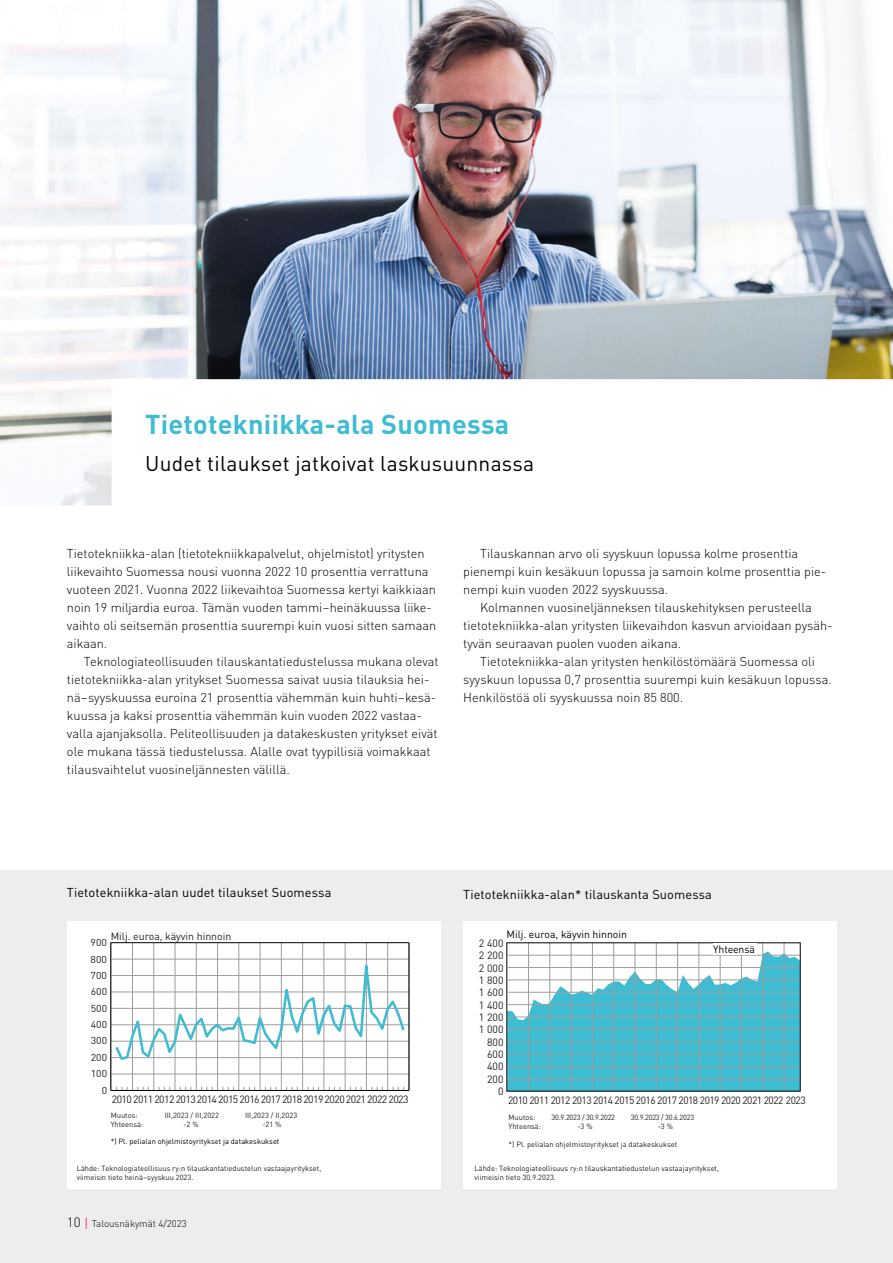
<style>
.page{position:relative;width:893px;height:1263px;background:#fff}
.page>*{position:absolute;margin:0;border:0;box-sizing:border-box;transform-origin:0 0}
.t1{font:700 27px "DIN Pro";letter-spacing:.01em;color:#3ebcd2}
.t2{font:21px "DIN Pro";letter-spacing:.01em;color:#000}
.t3{font:300 12.75px/18px "DIN Pro";color:#000}
.t4{font:12.75px "DIN Pro";letter-spacing:.01em;color:#000}
.t5{font:10.5px/12.3px "DIN Pro";letter-spacing:-.05em;color:#232021;text-align:justify}
.t6{font:10.5px "DIN Pro";color:#000}
.t7{font:10.5px "DIN Pro";color:#232021}
.t8{font:10.05px/16.4px "DIN Pro";color:#232021;text-align:justify;scale:1.05 1}
.t9{font:300 9.6px "DIN Pro";color:#000}
.t10{font:7.5px/9px "DIN Pro";color:#232021}
.t11{font:7.5px "DIN Pro";color:#000}
.t12{font:7.5px "DIN Pro";letter-spacing:-.03em;color:#232021}
.s1{font-size:13.35px}
.s2{font-weight:400;font-size:13.35px;color:#e94287}
</style>
<div class="page">
<div style="left:0;top:871px;width:893px;height:392px;background:#ededed"></div>
<img style="left:0;top:0;width:893px;height:505px">
<div style="left:67px;top:921px;width:374px;height:268px;background:#fff"></div>
<hr style="left:111px;top:943px;width:1px;height:147px;background:#9d9d9c">
<hr style="left:111px;top:1057px;width:298px;height:1px;background:#9d9d9c">
<hr style="left:111px;top:1074px;width:298px;height:1px;background:#9d9d9c">
<hr style="left:111px;top:1041px;width:298px;height:1px;background:#9d9d9c">
<hr style="left:111px;top:1024px;width:298px;height:1px;background:#9d9d9c">
<hr style="left:111px;top:1008px;width:298px;height:1px;background:#9d9d9c">
<hr style="left:111px;top:992px;width:298px;height:1px;background:#9d9d9c">
<hr style="left:111px;top:959px;width:298px;height:1px;background:#9d9d9c">
<hr style="left:111px;top:975px;width:298px;height:1px;background:#9d9d9c">
<svg style="left:116px;top:1087px;width:12px;height:3px"></svg>
<hr style="left:132px;top:943px;width:1px;height:147px;background:#9d9d9c">
<svg style="left:138px;top:1087px;width:11px;height:3px"></svg>
<hr style="left:153px;top:943px;width:1px;height:147px;background:#9d9d9c">
<svg style="left:159px;top:1087px;width:11px;height:3px"></svg>
<hr style="left:175px;top:943px;width:1px;height:147px;background:#9d9d9c">
<svg style="left:180px;top:1087px;width:12px;height:3px"></svg>
<hr style="left:196px;top:943px;width:1px;height:147px;background:#9d9d9c">
<svg style="left:201px;top:1087px;width:12px;height:3px"></svg>
<hr style="left:217px;top:943px;width:1px;height:147px;background:#9d9d9c">
<svg style="left:223px;top:1087px;width:11px;height:3px"></svg>
<hr style="left:239px;top:943px;width:1px;height:147px;background:#9d9d9c">
<hr style="left:260px;top:943px;width:1px;height:147px;background:#9d9d9c">
<svg style="left:265px;top:1087px;width:12px;height:3px"></svg>
<hr style="left:281px;top:943px;width:1px;height:147px;background:#9d9d9c">
<svg style="left:286px;top:1087px;width:12px;height:3px"></svg>
<hr style="left:302px;top:943px;width:1px;height:147px;background:#9d9d9c">
<hr style="left:324px;top:943px;width:1px;height:147px;background:#9d9d9c">
<svg style="left:308px;top:1087px;width:11px;height:3px"></svg>
<svg style="left:329px;top:1087px;width:12px;height:3px"></svg>
<svg style="left:393px;top:1087px;width:11px;height:3px"></svg>
<hr style="left:345px;top:943px;width:1px;height:147px;background:#9d9d9c">
<hr style="left:387px;top:943px;width:1px;height:147px;background:#9d9d9c">
<svg style="left:371px;top:1087px;width:12px;height:3px"></svg>
<hr style="left:366px;top:943px;width:1px;height:147px;background:#9d9d9c">
<svg style="left:350px;top:1087px;width:12px;height:3px"></svg>
<svg style="left:113px;top:943px;width:294px;height:119px"></svg>
<hr style="left:409px;top:943px;width:1px;height:147px;background:#000">
<hr style="left:111px;top:1090px;width:298px;height:1px;background:#000">
<hr style="left:111px;top:942px;width:298px;height:1px;background:#000">
<hr style="left:110px;top:943px;width:1px;height:147px;background:#000">
<div style="left:463px;top:921px;width:371px;height:268px;background:#fff"></div>
<svg style="left:507px;top:951px;width:293px;height:140px"></svg>
<hr style="left:506px;top:943px;width:1px;height:148px;background:#000">
<hr style="left:528px;top:943px;width:1px;height:148px;background:#9d9d9c">
<hr style="left:571px;top:943px;width:1px;height:148px;background:#9d9d9c">
<hr style="left:550px;top:943px;width:1px;height:148px;background:#9d9d9c">
<hr style="left:592px;top:943px;width:1px;height:148px;background:#9d9d9c">
<hr style="left:613px;top:943px;width:1px;height:148px;background:#9d9d9c">
<hr style="left:635px;top:943px;width:1px;height:148px;background:#9d9d9c">
<hr style="left:656px;top:943px;width:1px;height:148px;background:#9d9d9c">
<hr style="left:699px;top:943px;width:1px;height:148px;background:#9d9d9c">
<hr style="left:677px;top:943px;width:1px;height:148px;background:#9d9d9c">
<hr style="left:720px;top:943px;width:1px;height:148px;background:#9d9d9c">
<hr style="left:741px;top:943px;width:1px;height:148px;background:#9d9d9c">
<hr style="left:762px;top:943px;width:1px;height:148px;background:#9d9d9c">
<hr style="left:784px;top:943px;width:1px;height:148px;background:#9d9d9c">
<hr style="left:507px;top:1054px;width:294px;height:1px;background:#9d9d9c">
<hr style="left:507px;top:1041px;width:294px;height:1px;background:#9d9d9c">
<hr style="left:507px;top:1029px;width:294px;height:1px;background:#9d9d9c">
<hr style="left:507px;top:1017px;width:294px;height:1px;background:#9d9d9c">
<hr style="left:507px;top:1004px;width:294px;height:1px;background:#9d9d9c">
<hr style="left:507px;top:980px;width:294px;height:1px;background:#9d9d9c">
<hr style="left:507px;top:955px;width:294px;height:1px;background:#9d9d9c">
<hr style="left:507px;top:967px;width:294px;height:1px;background:#9d9d9c">
<hr style="left:507px;top:992px;width:294px;height:1px;background:#9d9d9c">
<hr style="left:507px;top:1066px;width:294px;height:1px;background:#9d9d9c">
<hr style="left:507px;top:1078px;width:294px;height:1px;background:#9d9d9c">
<hr style="left:506px;top:1091px;width:295px;height:1px;background:#000">
<hr style="left:800px;top:943px;width:1px;height:148px;background:#000">
<hr style="left:506px;top:942px;width:295px;height:1px;background:#000">
<div style="left:713px;top:943px;width:44px;height:12px;background:#fff"></div>
<h1 class="t1" style="left:145px;top:403px;width:366px">Tietotekniikka-ala Suomessa</h1>
<h2 class="t2" style="left:145px;top:447px;width:391px">Uudet tilaukset jatkoivat laskusuunnassa</h2>
<p class="t3" style="left:67px;top:544px;width:371px">Tietotekniikka-alan (tietotekniikkapalvelut, ohjelmistot) yritysten liikevaihto Suomessa nousi vuonna 2022 10 prosenttia verrattuna vuoteen 2021. Vuonna 2022 liikevaihtoa Suomessa kertyi kaikkiaan noin 19 miljardia euroa. Tämän vuoden tammi–heinäkuussa liike&shy;vaihto oli seitsemän prosenttia suurempi kuin vuosi sitten samaan aikaan.</p>
<p class="t3" style="left:67px;top:652px;width:373px;text-indent:17px">Teknologiateollisuuden tilauskantatiedustelussa mukana olevat tietotekniikka-alan yritykset Suomessa saivat uusia tilauksia hei&shy;nä–syyskuussa euroina 21 prosenttia vähemmän kuin huhti–kesä&shy;kuussa ja kaksi prosenttia vähemmän kuin vuoden 2022 vastaa&shy;valla ajanjaksolla. Peliteollisuuden ja datakeskusten yritykset eivät ole mukana tässä tiedustelussa. Alalle ovat tyypillisiä voimakkaat tilausvaihtelut vuosineljännesten välillä.</p>
<p class="t3" style="left:463px;top:544px;width:365px;text-indent:17px">Tilauskannan arvo oli syyskuun lopussa kolme prosenttia pienempi kuin kesäkuun lopussa ja samoin kolme prosenttia pie&shy;nempi kuin vuoden 2022 syyskuussa.</p>
<p class="t3" style="left:463px;top:598px;width:371px;text-indent:17px">Kolmannen vuosineljänneksen tilauskehityksen perusteella tietotekniikka-alan yritysten liikevaihdon kasvun arvioidaan pysäh&shy;tyvän seuraavan puolen vuoden aikana.</p>
<p class="t3" style="left:463px;top:652px;width:370px;text-indent:17px">Tietotekniikka-alan yritysten henkilöstömäärä Suomessa oli syyskuun lopussa 0,7 prosenttia suurempi kuin kesäkuun lopussa.<br>Henkilöstöä oli syyskuussa noin 85 800.</p>
<p class="t4" style="left:67px;top:883px;width:266px">Tietotekniikka-alan uudet tilaukset Suomessa</p>
<p class="t4" style="left:463px;top:884px;width:250px">Tietotekniikka-alan* tilauskanta Suomessa</p>
<p class="t7" style="left:111px;top:928px;width:122px">Milj. euroa, käyvin hinnoin</p>
<p class="t8" style="left:91px;top:934px;width:17px">900<br>800<br>700</p>
<p class="t8" style="left:91px;top:983px;width:17px">600</p>
<p class="t8" style="left:91px;top:999px;width:17px">500</p>
<p class="t8" style="left:91px;top:1016px;width:17px">400</p>
<p class="t6" style="left:506px;top:926px;width:122px">Milj. euroa, käyvin hinnoin</p>
<p class="t5" style="left:479px;top:936px;width:26px">2 400<br>2 200<br>2 000</p>
<p class="t5" style="left:479px;top:998px;width:26px">1 400</p>
<p class="t5" style="left:479px;top:973px;width:26px">1 800</p>
<p class="t5" style="left:479px;top:986px;width:26px">1 600</p>
<p class="t5" style="left:479px;top:1010px;width:26px">1 200</p>
<p class="t5" style="left:479px;top:1023px;width:26px">1 000</p>
<p class="t6" style="left:713px;top:941px;width:43px">Yhteensä</p>
<p class="t8" style="left:91px;top:1032px;width:17px">300</p>
<p class="t5" style="left:487px;top:1035px;width:18px">800</p>
<p class="t8" style="left:91px;top:1048px;width:17px">200</p>
<p class="t8" style="left:91px;top:1065px;width:17px">100</p>
<p class="t5" style="left:487px;top:1047px;width:18px">600</p>
<p class="t5" style="left:487px;top:1059px;width:18px">400</p>
<p class="t5" style="left:487px;top:1072px;width:18px">200</p>
<p class="t8" style="left:102px;top:1081px;width:7px">0</p>
<p class="t5" style="left:112px;top:1092px;width:298px">2010 2011 2012 20132014 2015 2016 2017 2018 2019 2020 2021 2022 2023</p>
<p class="t5" style="left:498px;top:1084px;width:7px">0</p>
<p class="t5" style="left:508px;top:1093px;width:299px">2010 2011 2012 2013 2014 2015 2016 2017 2018 2019 2020 2021 2022 2023</p>
<p class="t10" style="left:111px;top:1110px;width:28px">Muutos:</p>
<p class="t10" style="left:165px;top:1110px;width:56px">III,2023 / III,2022</p>
<p class="t10" style="left:245px;top:1110px;width:54px">III,2023 / II,2023</p>
<p class="t10" style="left:111px;top:1119px;width:34px">Yhteensä:</p>
<p class="t10" style="left:183px;top:1119px;width:17px">-2 %</p>
<p class="t10" style="left:262px;top:1119px;width:21px">-21 %</p>
<p class="t10" style="left:508px;top:1113px;width:28px">Muutos:</p>
<p class="t12" style="left:552px;top:1112px;width:65px">30.9.2023 / 30.9.2022</p>
<p class="t12" style="left:631px;top:1112px;width:65px">30.9.2023 / 30.6.2023</p>
<p class="t10" style="left:508px;top:1122px;width:34px">Yhteensä:</p>
<p class="t10" style="left:577px;top:1122px;width:17px">-3 %</p>
<p class="t10" style="left:658px;top:1122px;width:17px">-3 %</p>
<p class="t11" style="left:111px;top:1135px;width:170px">*) Pl. pelialan ohjelmistoyritykset ja datakeskukset</p>
<p class="t10" style="left:509px;top:1139px;width:170px">*) Pl. pelialan ohjelmistoyritykset ja datakeskukset</p>
<p class="t10" style="left:77px;top:1163px;width:246px">Lähde: Teknologiateollisuus ry:n tilauskantatiedustelun vastaajayritykset, viimeisin tieto heinä–syyskuu 2023.</p>
<p class="t10" style="left:474px;top:1163px;width:246px">Lähde: Teknologiateollisuus ry:n tilauskantatiedustelun vastaajayritykset, viimeisin tieto 30.9.2023.</p>
<p class="t9" style="left:67px;top:1216px;width:121px"><span class="s1">10</span> <span class="s2">|</span> Talousnäkymät 4/2023</p>
</div>
